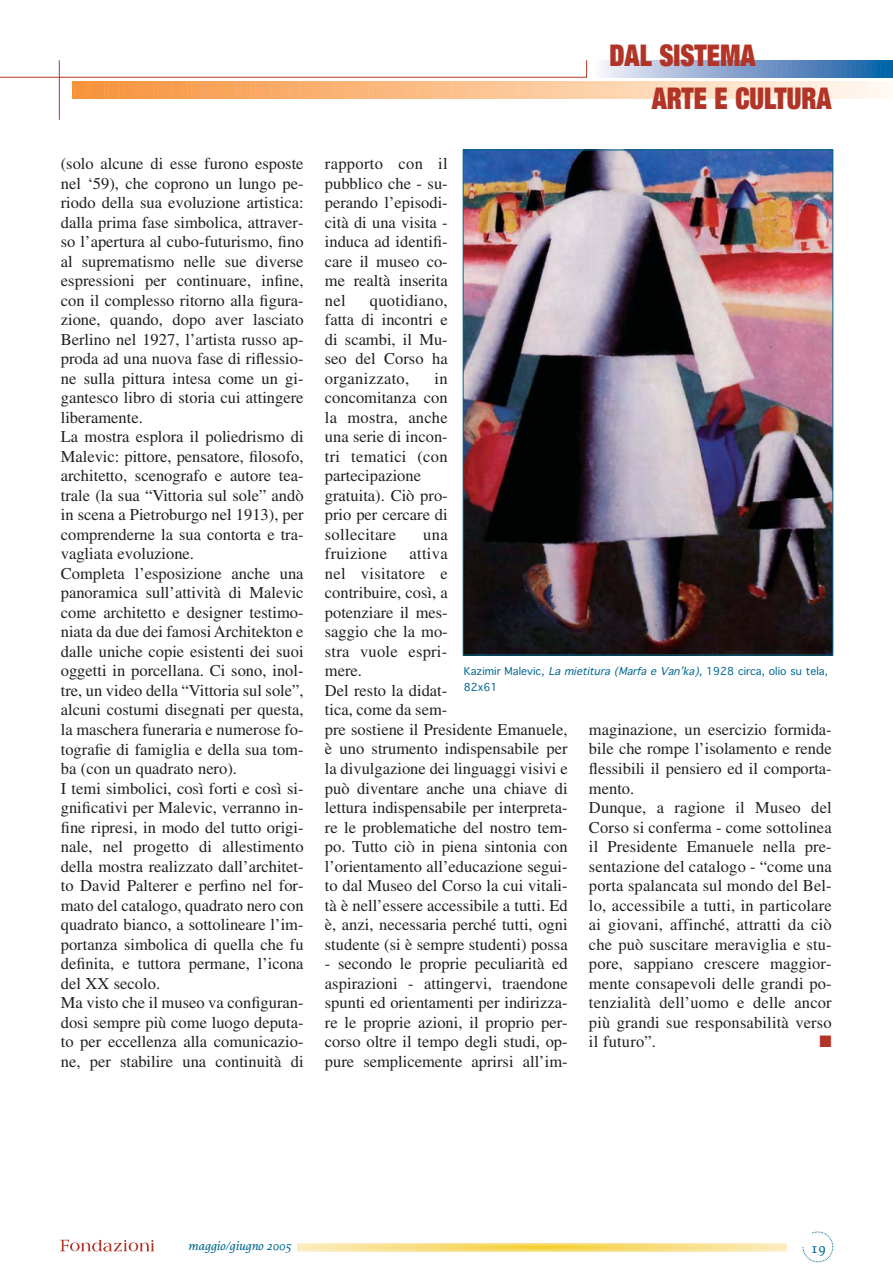
<style>
.page{position:relative;width:893px;height:1285px;background:#fff}
.page>*{position:absolute;margin:0;border:0;box-sizing:border-box;transform-origin:0 0}
.t1{font:900 expanded 30px "Helvetica Neue";color:#b23427;scale:.88 1}
.t2{font:16.5px/19.5px "Times";color:#231f20}
.t3{font:16.5px "Times";letter-spacing:.02em;color:#231f20}
.t4{font:16.5px "Zapf Dingbats";color:#b23427}
.t5{font:500 15px "Proforma";color:#00678f}
.t6{font:italic 500 12.75px "Proforma";color:#00678f}
.t7{font:10.5px/15.8px "Geneva";color:#006792}
.s1{font-style:italic}
</style>
<div class="page">
<svg style="left:297px;top:1243px;width:489px;height:8px;background:#f8df87"></svg>
<svg style="left:803px;top:1231px;width:30px;height:30px"></svg>
<svg style="left:60px;top:1239px;width:94px;height:12px"></svg>
<hr style="left:0;top:77px;width:587px;height:1px;background:#b23427">
<hr style="left:59px;top:60px;width:1px;height:60px;background:#b23427">
<svg style="left:72px;top:60px;width:821px;height:38px"></svg>
<img style="left:465px;top:151px;width:366px;height:502px">
<h1 class="t1" style="left:609px;top:45px;width:168px">DAL SISTEMA</h1>
<h1 class="t1" style="left:652px;top:87px;width:206px">ARTE E CULTURA</h1>
<p class="t2" style="left:61px;top:155px;width:244px">(solo alcune di esse furono esposte nel ‘59), che coprono un lungo pe&shy;riodo della sua evoluzione artistica: dalla prima fase simbolica, attraver&shy;so l’apertura al cubo-futurismo, fino al suprematismo nelle sue diverse espressioni per continuare, infine, con il complesso ritorno alla figura&shy;zione, quando, dopo aver lasciato Berlino nel 1927, l’artista russo ap&shy;proda ad una nuova fase di riflessio&shy;ne sulla pittura intesa come un gi&shy;gantesco libro di storia cui attingere liberamente.<br>La mostra esplora il poliedrismo di Malevic: pittore, pensatore, filosofo, architetto, scenografo e autore tea&shy;trale (la sua “Vittoria sul sole” andò in scena a Pietroburgo nel 1913), per comprenderne la sua contorta e tra&shy;vagliata evoluzione.<br>Completa l’esposizione anche una panoramica sull’attività di Malevic come architetto e designer testimo&shy;niata da due dei famosi Architekton e dalle uniche copie esistenti dei suoi oggetti in porcellana. Ci sono, inol&shy;tre, un video della “Vittoria sul sole”, alcuni costumi disegnati per questa, la maschera funeraria e numerose fo&shy;tografie di famiglia e della sua tom&shy;ba (con un quadrato nero).<br>I temi simbolici, così forti e così si&shy;gnificativi per Malevic, verranno in&shy;fine ripresi, in modo del tutto origi&shy;nale, nel progetto di allestimento della mostra realizzato dall’architet&shy;to David Palterer e perfino nel for&shy;mato del catalogo, quadrato nero con quadrato bianco, a sottolineare l’im&shy;portanza simbolica di quella che fu definita, e tuttora permane, l’icona del XX secolo.<br>Ma visto che il museo va configuran&shy;dosi sempre più come luogo deputa&shy;to per eccellenza alla comunicazio&shy;ne, per stabilire una continuità di</p>
<p class="t2" style="left:325px;top:155px;width:124px;text-align:justify">rapporto con il pubblico che - su&shy;perando l’episodi&shy;cità di una visita - induca ad identifi&shy;care il museo co&shy;me realtà inserita nel</p>
<p class="t2" style="left:325px;top:292px;width:124px;text-align:justify;text-indent:45px">quotidiano, fatta di incontri e di scambi, il Mu&shy;seo del Corso ha organizzato,</p>
<p class="t2" style="left:325px;top:370px;width:124px;text-indent:110px">in concomitanza con la mostra, anche una serie di incon&shy;tri tematici (con partecipazione gratuita). Ciò pro&shy;prio per cercare di sollecitare</p>
<p class="t2" style="left:423px;top:526px;width:26px">una</p>
<p class="t2" style="left:325px;top:545px;width:244px;text-indent:85px">attiva<br>nel visitatore e<br>contribuire, così, a<br>potenziare il mes-<br>saggio che la mo-<br>stra vuole espri-<br>mere.<br>Del resto la didat-<br>tica, come da sem-<br>pre sostiene il Presidente Emanuele, è uno strumento indispensabile per la divulgazione dei linguaggi visivi e può diventare anche una chiave di lettura indispensabile per interpreta&shy;re le problematiche del nostro tem&shy;po. Tutto ciò in piena sintonia con l’orientamento all’educazione segui&shy;to dal Museo del Corso la cui vitali&shy;tà è nell’essere accessibile a tutti. Ed è, anzi, necessaria perché tutti, ogni studente (si è sempre studenti) possa</p>
<p class="t2" style="left:325px;top:955px;width:244px;text-align:justify">- secondo le proprie peculiarità ed aspirazioni - attingervi, traendone spunti ed orientamenti per indirizza&shy;re le proprie azioni, il proprio per&shy;corso oltre il tempo degli studi, op&shy;pure semplicemente aprirsi all’im-</p>
<p class="t3" style="left:325px;top:547px;width:64px">fruizione</p>
<p class="t7" style="left:464px;top:664px;width:365px">Kazimir Malevic, <span class="s1">La mietitura (Marfa e Van’ka)</span>, 1928 circa, olio su tela,<br>82x61</p>
<p class="t2" style="left:589px;top:721px;width:244px">maginazione, un esercizio formida&shy;bile che rompe l’isolamento e rende flessibili il pensiero ed il comporta&shy;mento.<br>Dunque, a ragione il Museo del<br>Corso si conferma - come sottolinea il Presidente Emanuele nella pre&shy;sentazione del catalogo - “come una porta spalancata sul mondo del Bel&shy;lo, accessibile a tutti, in particolare ai giovani, affinché, attratti da ciò che può suscitare meraviglia e stu&shy;pore, sappiano crescere maggior&shy;mente consapevoli delle grandi po&shy;tenzialità dell’uomo e delle ancor più grandi sue responsabilità verso il futuro”.</p>
<p class="t4" style="left:819px;top:1033px;width:14px">■</p>
<p class="t6" style="left:188px;top:1240px;width:105px">maggio/giugno 2005</p>
<p class="t5" style="left:811px;top:1241px;width:16px">19</p>
</div>
